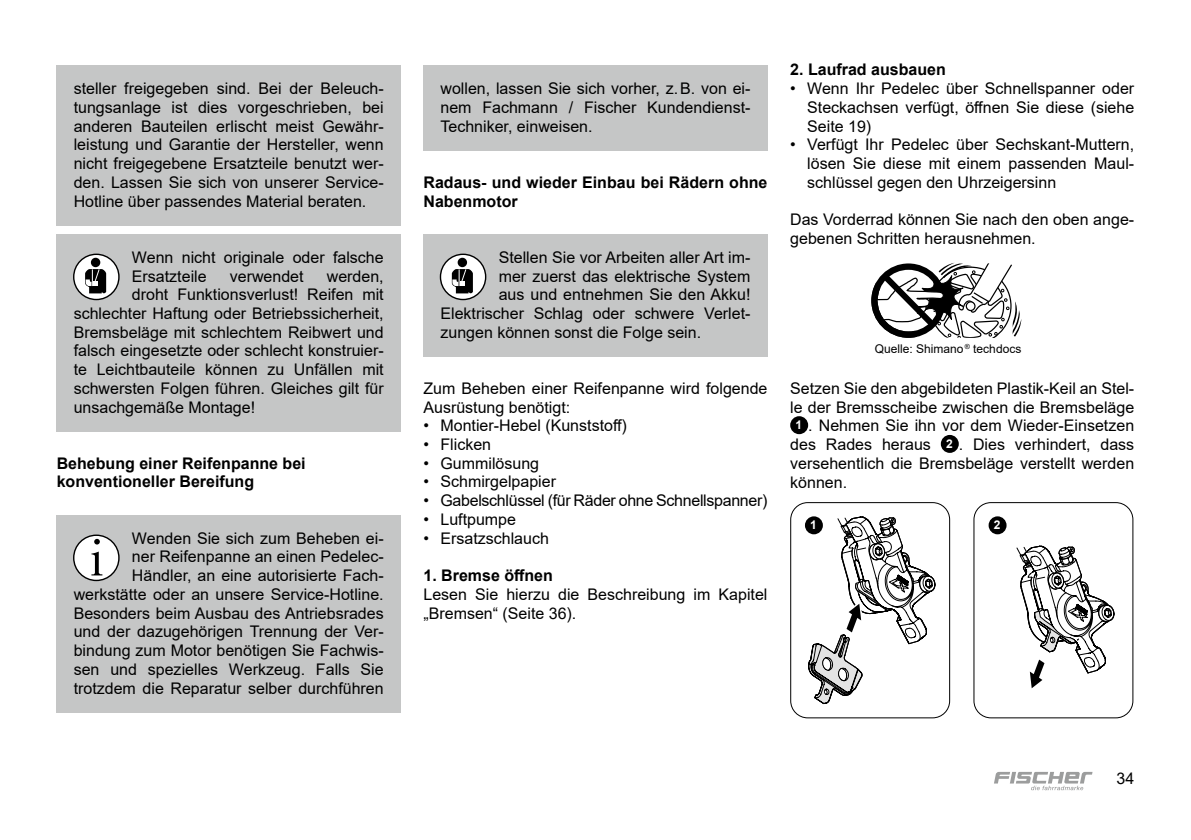
<style>
.page{position:relative;width:1191px;height:840px;background:#fff}
.page>*{position:absolute;margin:0;border:0;box-sizing:border-box;transform-origin:0 0}
.t1{font:16px/18.8px "Arial";color:#000;text-align:justify}
.t2{font:700 16px/18px "Arial";color:#000}
.t3{font:16px "Arial";letter-spacing:-.02em;color:#000}
.t4{font:12px "Arial";color:#000}
.t5{font:700 12px "Arial";color:#fff}
.s1{font-weight:700;font-size:12px;color:#fff}
</style>
<div class="page">
<svg style="left:994px;top:771px;width:98px;height:18px"></svg>
<div style="left:57px;top:65px;width:344px;height:161px;background:#c5c6c6"></div>
<div style="left:57px;top:234px;width:344px;height:197px;background:#c5c6c6"></div>
<div style="left:57px;top:514px;width:344px;height:198px;background:#c5c6c6"></div>
<svg style="left:74px;top:254px;width:45px;height:45px"></svg>
<div style="left:73px;top:253px;width:47px;height:47px;border:1px solid #000;border-radius:50%"></div>
<div style="left:91px;top:257px;width:9px;height:10px;background:#000;border-radius:50%"></div>
<svg style="left:85px;top:268px;width:21px;height:25px"></svg>
<div style="left:74px;top:535px;width:45px;height:45px;background:#fff;border-radius:50%"></div>
<div style="left:73px;top:534px;width:47px;height:47px;border:1px solid #000;border-radius:50%"></div>
<svg style="left:94px;top:538px;width:6px;height:6px"></svg>
<svg style="left:91px;top:551px;width:11px;height:24px"></svg>
<div style="left:423px;top:65px;width:344px;height:86px;background:#c5c6c6"></div>
<div style="left:423px;top:234px;width:344px;height:123px;background:#c5c6c6"></div>
<svg style="left:440px;top:254px;width:45px;height:45px"></svg>
<div style="left:440px;top:253px;width:46px;height:47px;border:1px solid #000;border-radius:50%"></div>
<svg style="left:457px;top:257px;width:10px;height:10px"></svg>
<svg style="left:452px;top:268px;width:21px;height:25px"></svg>
<svg style="left:871px;top:262px;width:150px;height:76px"></svg>
<div style="left:790px;top:416px;width:18px;height:18px;background:#000;border-radius:50%"></div>
<div style="left:940px;top:434px;width:18px;height:18px;background:#000;border-radius:50%"></div>
<div style="left:988px;top:516px;width:18px;height:18px;background:#000;border-radius:50%"></div>
<svg style="left:1016px;top:545px;width:98px;height:144px"></svg>
<div style="left:973px;top:502px;width:160px;height:216px;border:1px solid #000;border-radius:17px"></div>
<svg style="left:805px;top:516px;width:18px;height:18px"></svg>
<svg style="left:807px;top:516px;width:128px;height:188px"></svg>
<div style="left:790px;top:502px;width:160px;height:216px;border:1px solid #000;border-radius:17px"></div>
<p class="t1" style="left:74px;top:79px;width:311px">steller freigegeben sind. Bei der Beleuch&shy;tungsanlage ist dies vorgeschrieben, bei anderen Bauteilen erlischt meist Gewähr&shy;leistung und Garantie der Hersteller, wenn nicht freigegebene Ersatzteile benutzt wer&shy;den. Lassen Sie sich von unserer Service-Hotline über passendes Material beraten.</p>
<p class="t1" style="left:132px;top:247px;width:253px">Wenn nicht originale oder falsche<br>Ersatzteile</p>
<p class="t1" style="left:230px;top:266px;width:75px">verwendet</p>
<p class="t1" style="left:327px;top:266px;width:58px">werden,</p>
<p class="t1" style="left:132px;top:285px;width:253px">droht Funktionsverlust! Reifen mit</p>
<p class="t1" style="left:74px;top:303px;width:311px">schlechter Haftung oder Betriebssicherheit,</p>
<p class="t1" style="left:74px;top:322px;width:311px">Bremsbeläge mit schlechtem Reibwert und</p>
<p class="t1" style="left:74px;top:341px;width:311px">falsch eingesetzte oder schlecht konstruier-</p>
<p class="t1" style="left:74px;top:360px;width:311px">te Leichtbauteile können zu Unfällen mit</p>
<p class="t1" style="left:74px;top:378px;width:311px">schwersten Folgen führen. Gleiches gilt für</p>
<p class="t1" style="left:74px;top:397px;width:183px">unsachgemäße Montage!</p>
<p class="t2" style="left:57px;top:454px;width:250px">Behebung einer Reifenpanne bei konventioneller Bereifung</p>
<p class="t1" style="left:74px;top:528px;width:311px;text-align:right">Wenden Sie sich zum Beheben ei-<br>ner Reifenpanne an einen Pedelec-Händler, an eine autorisierte Fach&shy;werkstätte oder an unsere Service-Hotline.<br>Besonders beim Ausbau des Antriebsrades und der dazugehörigen Trennung der Ver&shy;bindung zum Motor benötigen Sie Fachwis&shy;sen und spezielles Werkzeug. Falls Sie trotzdem die Reparatur selber durchführen</p>
<p class="t1" style="left:440px;top:79px;width:311px">wollen, lassen Sie sich vorher, z.B. von ei&shy;nem Fachmann / Fischer Kundendienst-Techniker, einweisen.</p>
<p class="t2" style="left:423px;top:173px;width:345px;line-height:18.8px">Radaus- und wieder Einbau bei Rädern ohne<br>Nabenmotor</p>
<p class="t1" style="left:499px;top:247px;width:253px">Stellen Sie vor Arbeiten aller Art im-</p>
<p class="t1" style="left:499px;top:266px;width:253px">mer zuerst das elektrische System</p>
<p class="t1" style="left:499px;top:285px;width:253px">aus und entnehmen Sie den Akku!</p>
<p class="t1" style="left:440px;top:303px;width:311px">Elektrischer Schlag oder schwere Verlet-</p>
<p class="t1" style="left:440px;top:322px;width:262px">zungen können sonst die Folge sein.</p>
<p class="t1" style="left:423px;top:378px;width:345px">Zum Beheben einer Reifenpanne wird folgende<br>Ausrüstung benötigt:</p>
<p class="t1" style="left:423px;top:416px;width:205px">• Montier-Hebel (Kunststoff)</p>
<p class="t1" style="left:423px;top:434px;width:69px">• Flicken</p>
<p class="t1" style="left:423px;top:453px;width:117px">• Gummilösung</p>
<p class="t1" style="left:423px;top:472px;width:134px">• Schmirgelpapier</p>
<p class="t3" style="left:423px;top:489px;width:345px">• Gabelschlüssel (für Räder ohne Schnellspanner)</p>
<p class="t1" style="left:423px;top:509px;width:94px">• Luftpumpe</p>
<p class="t1" style="left:423px;top:528px;width:127px">• Ersatzschlauch</p>
<p class="t2" style="left:423px;top:566px;width:131px">1. Bremse öffnen</p>
<p class="t1" style="left:423px;top:584px;width:345px">Lesen Sie hierzu die Beschreibung im Kapitel „Bremsen“ (Seite 36).</p>
<p class="t2" style="left:790px;top:61px;width:157px">2. Laufrad ausbauen</p>
<p class="t1" style="left:807px;top:79px;width:328px;text-indent:-17px">• Wenn Ihr Pedelec über Schnellspanner oder Steckachsen verfügt, öffnen Sie diese (siehe Seite 19)</p>
<p class="t1" style="left:807px;top:135px;width:328px;text-indent:-17px">• Verfügt Ihr Pedelec über Sechskant-Muttern, lösen Sie diese mit einem passenden Maul&shy;schlüssel gegen den Uhrzeigersinn</p>
<p class="t1" style="left:790px;top:210px;width:345px">Das Vorderrad können Sie nach den oben ange&shy;gebenen Schritten herausnehmen.</p>
<p class="t4" style="left:875px;top:341px;width:148px">Quelle: Shimano <sup>®</sup> techdocs</p>
<p class="t1" style="left:790px;top:378px;width:345px">Setzen Sie den abgebildeten Plastik-Keil an Stel-</p>
<p class="t1" style="left:790px;top:397px;width:345px">le der Bremsscheibe zwischen die Bremsbeläge</p>
<p class="t1" style="left:795px;top:416px;width:340px"><span class="s1">1</span> . Nehmen Sie ihn vor dem Wieder-Einsetzen</p>
<p class="t1" style="left:790px;top:434px;width:345px">des Rades heraus <span class="s1">2</span> . Dies verhindert, dass</p>
<p class="t1" style="left:790px;top:453px;width:345px">versehentlich die Bremsbeläge verstellt werden</p>
<p class="t1" style="left:790px;top:472px;width:58px">können.</p>
<p class="t5" style="left:810px;top:516px;width:8px">1</p>
<p class="t5" style="left:993px;top:516px;width:8px">2</p>
<p class="t1" style="left:1116px;top:768px;width:19px">34</p>
</div>
